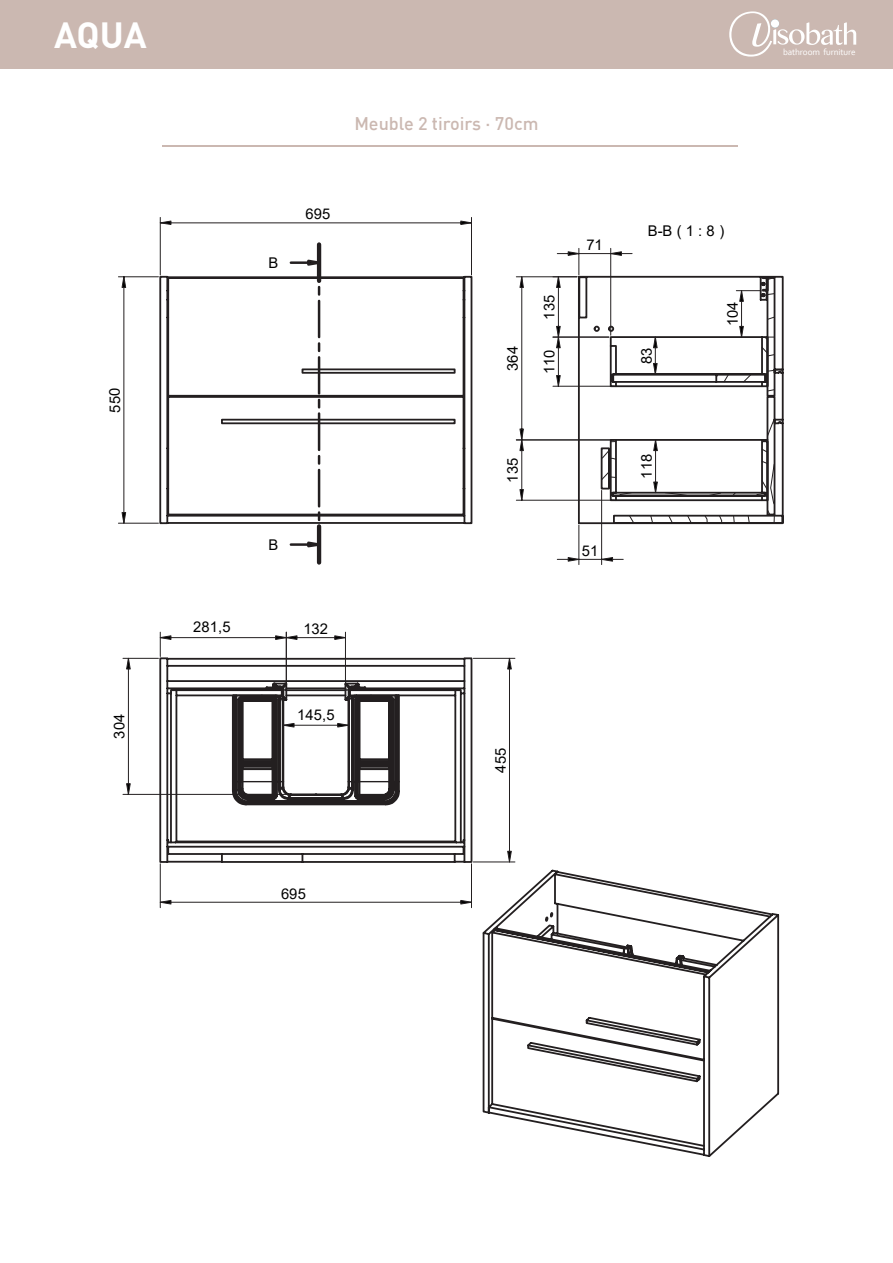
<style>
.page{position:relative;width:893px;height:1263px;background:#fff}
.page>*{position:absolute;margin:0;border:0;box-sizing:border-box;transform-origin:0 0}
.t1{font:700 36px "DIN Pro";color:#fff}
.t2{font:500 18px "DIN";color:#cbb8b1}
.t3{font:14.85px "Arial";letter-spacing:.01em;color:#000}
.t4{font:9.15px "Corbel";letter-spacing:-.01em;color:#fff}
</style>
<div class="page">
<div style="left:0;top:0;width:893px;height:68px;background:#cbb8b1"></div>
<hr style="left:163px;top:145px;width:575px;height:1px;background:#cbb8b1">
<svg style="left:729px;top:11px;width:127px;height:46px"></svg>
<div style="left:771px;top:19px;width:8px;height:9px;background:#fff;border-radius:50%"></div>
<svg style="left:482px;top:276px;width:302px;height:881px"></svg>
<svg style="left:490px;top:943px;width:216px;height:205px"></svg>
<hr style="left:317px;top:526px;width:4px;height:36px;background:#231f20">
<svg style="left:515px;top:248px;width:268px;height:317px"></svg>
<svg style="left:118px;top:217px;width:355px;height:332px"></svg>
<svg style="left:122px;top:631px;width:394px;height:277px"></svg>
<p class="t1" style="left:54px;top:10px;width:94px">AQUA</p>
<p class="t2" style="left:354px;top:112px;width:186px">Meuble 2 tiroirs · 70cm</p>
<p class="t3" style="left:105px;top:413px;width:27px;rotate:-90deg">550</p>
<p class="t3" style="left:268px;top:253px;width:11px">B</p>
<p class="t3" style="left:306px;top:204px;width:26px">695</p>
<p class="t3" style="left:268px;top:534px;width:11px">B</p>
<p class="t3" style="left:193px;top:616px;width:39px">281,5</p>
<p class="t3" style="left:303px;top:618px;width:26px">132</p>
<p class="t3" style="left:109px;top:739px;width:26px;rotate:-90deg">304</p>
<p class="t3" style="left:297px;top:704px;width:39px">145,5</p>
<p class="t3" style="left:502px;top:371px;width:26px;rotate:-90deg">364</p>
<p class="t3" style="left:539px;top:320px;width:27px;rotate:-90deg">135</p>
<p class="t3" style="left:539px;top:374px;width:26px;rotate:-90deg">110</p>
<p class="t3" style="left:586px;top:234px;width:18px">71</p>
<p class="t3" style="left:502px;top:483px;width:27px;rotate:-90deg">135</p>
<p class="t3" style="left:582px;top:540px;width:18px">51</p>
<p class="t3" style="left:490px;top:773px;width:27px;rotate:-90deg">455</p>
<p class="t3" style="left:648px;top:221px;width:78px">B-B ( 1 : 8 )</p>
<p class="t3" style="left:636px;top:364px;width:18px;rotate:-90deg">83</p>
<p class="t3" style="left:636px;top:479px;width:27px;rotate:-90deg">118</p>
<p class="t3" style="left:722px;top:326px;width:26px;rotate:-90deg">104</p>
<p class="t4" style="left:783px;top:46px;width:74px">bathroom furniture</p>
<p class="t3" style="left:281px;top:883px;width:26px">695</p>
</div>
